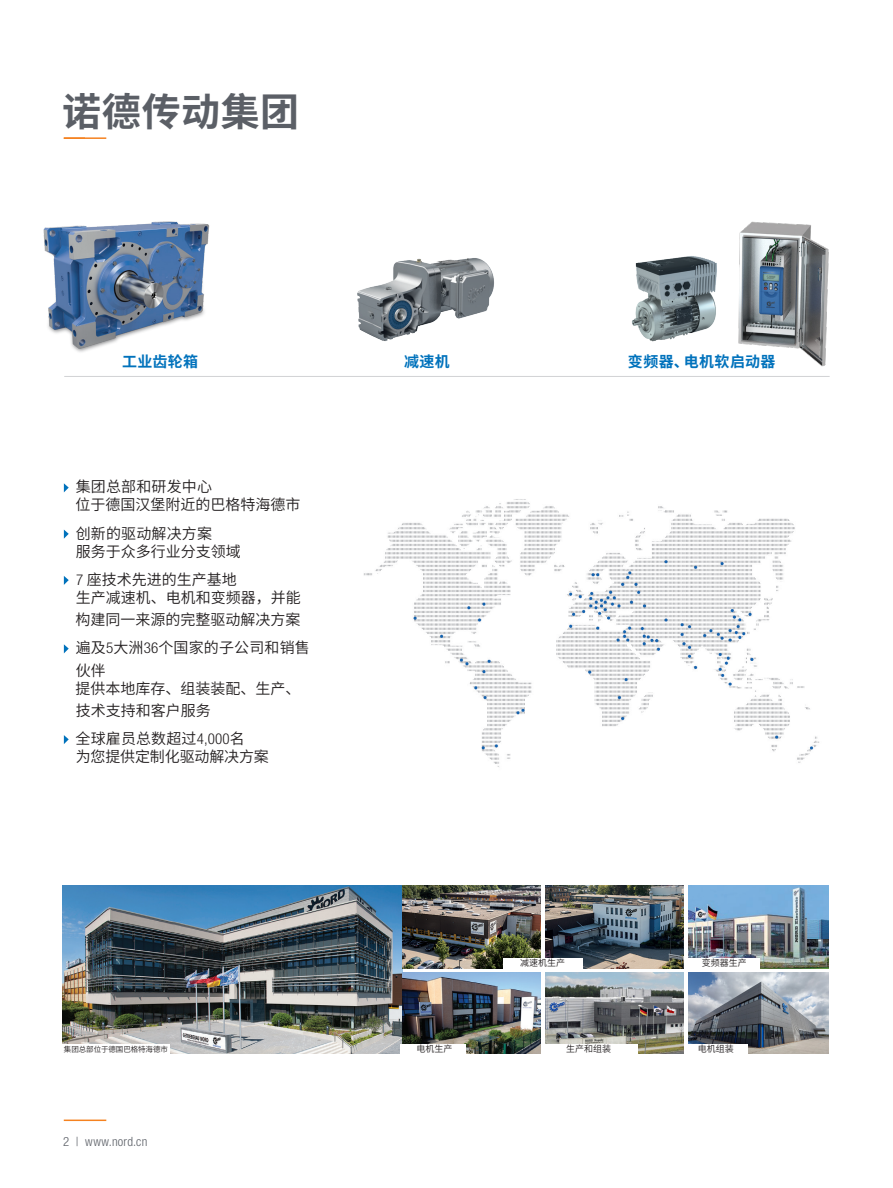
<style>
.page{position:relative;width:893px;height:1188px;background:#fff}
.page>*{position:absolute;margin:0;border:0;box-sizing:border-box;transform-origin:0 0}
.t1{font:700 39px "Source Han Sans CN";letter-spacing:.02em;color:#5b5f66}
.t2{font:15px/18px "Source Han Sans CN";color:#231f20}
.t3{font:700 15px "Source Han Sans CN";letter-spacing:.02em;color:#0072bc}
.t4{font:300 condensed 12.75px "Helvetica Neue LT Std";letter-spacing:.02em;color:#5b5f66}
.t5{font:9px "Source Han Sans CN";color:#231f20}
.t6{font:7.5px "Source Han Sans CN";letter-spacing:-.01em;color:#231f20}
.s1{font-family:"Helvetica Neue LT Std";font-weight:300;font-stretch:condensed}
</style>
<div class="page">
<hr style="left:64px;top:137px;width:42px;height:2px;background:#f58220">
<hr style="left:64px;top:1120px;width:42px;height:1px;background:#f58220">
<img style="left:738px;top:221px;width:91px;height:146px">
<img style="left:43px;top:221px;width:167px;height:131px">
<img style="left:632px;top:256px;width:85px;height:86px">
<img style="left:357px;top:258px;width:137px;height:83px">
<hr style="left:64px;top:376px;width:766px;height:1px;background:#d1d2d4">
<svg style="left:64px;top:483px;width:5px;height:9px"></svg>
<svg style="left:64px;top:530px;width:5px;height:9px"></svg>
<svg style="left:64px;top:576px;width:5px;height:9px"></svg>
<svg style="left:64px;top:644px;width:5px;height:9px"></svg>
<svg style="left:64px;top:735px;width:5px;height:9px"></svg>
<img style="left:363px;top:499px;width:457px;height:268px">
<img style="left:63px;top:885px;width:339px;height:169px">
<img style="left:545px;top:885px;width:139px;height:83px">
<img style="left:402px;top:885px;width:139px;height:84px">
<img style="left:402px;top:973px;width:139px;height:81px">
<img style="left:688px;top:885px;width:140px;height:83px">
<div style="left:686px;top:958px;width:74px;height:38px;background:#fff"></div>
<div style="left:503px;top:958px;width:79px;height:13px;background:#fff"></div>
<img style="left:545px;top:973px;width:139px;height:81px">
<img style="left:688px;top:973px;width:140px;height:81px">
<div style="left:400px;top:1044px;width:66px;height:33px;background:#fff"></div>
<div style="left:543px;top:1044px;width:95px;height:33px;background:#fff"></div>
<div style="left:684px;top:1044px;width:64px;height:36px;background:#fff"></div>
<div style="left:62px;top:1044px;width:108px;height:30px;background:#fff"></div>
<h1 class="t1" style="left:62px;top:89px;width:239px">诺德传动集团</h1>
<p class="t3" style="left:122px;top:353px;width:77px">工业齿轮箱</p>
<p class="t3" style="left:404px;top:353px;width:47px">减速机</p>
<p class="t3" style="left:628px;top:353px;width:149px">变频器、电机软启动器</p>
<p class="t2" style="left:75px;top:478px;width:226px">集团总部和研发中心<br>位于德国汉堡附近的巴格特海德市</p>
<p class="t2" style="left:76px;top:524px;width:166px">创新的驱动解决方案<br>服务于众多行业分支领域</p>
<p class="t2" style="left:76px;top:571px;width:226px"><span class="s1">7</span> 座技术先进的生产基地<br>生产减速机、电机和变频器，并能</p>
<p class="t2" style="left:75px;top:606px;width:236px;line-height:28.2px">构建同一来源的完整驱动解决方案遍及<span class="s1">5</span>大洲<span class="s1">36</span>个国家的子公司和销售</p>
<p class="t2" style="left:75px;top:661px;width:226px">伙伴<br>提供本地库存、组装装配、生产、</p>
<p class="t2" style="left:76px;top:697px;width:171px;line-height:28.2px">技术支持和客户服务<br>全球雇员总数超过<span class="s1">4,000</span>名</p>
<p class="t2" style="left:76px;top:748px;width:195px">为您提供定制化驱动解决方案</p>
<p class="t5" style="left:520px;top:958px;width:46px">减速机生产</p>
<p class="t6" style="left:64px;top:1045px;width:106px">集团总部位于德国巴格特海德市</p>
<p class="t5" style="left:416px;top:1044px;width:37px">电机生产</p>
<p class="t5" style="left:566px;top:1044px;width:46px">生产和组装</p>
<p class="t4" style="left:63px;top:1134px;width:85px">2 | www.nord.cn</p>
<p class="t5" style="left:702px;top:958px;width:46px">变频器生产</p>
<p class="t5" style="left:698px;top:1044px;width:37px">电机组装</p>
</div>
